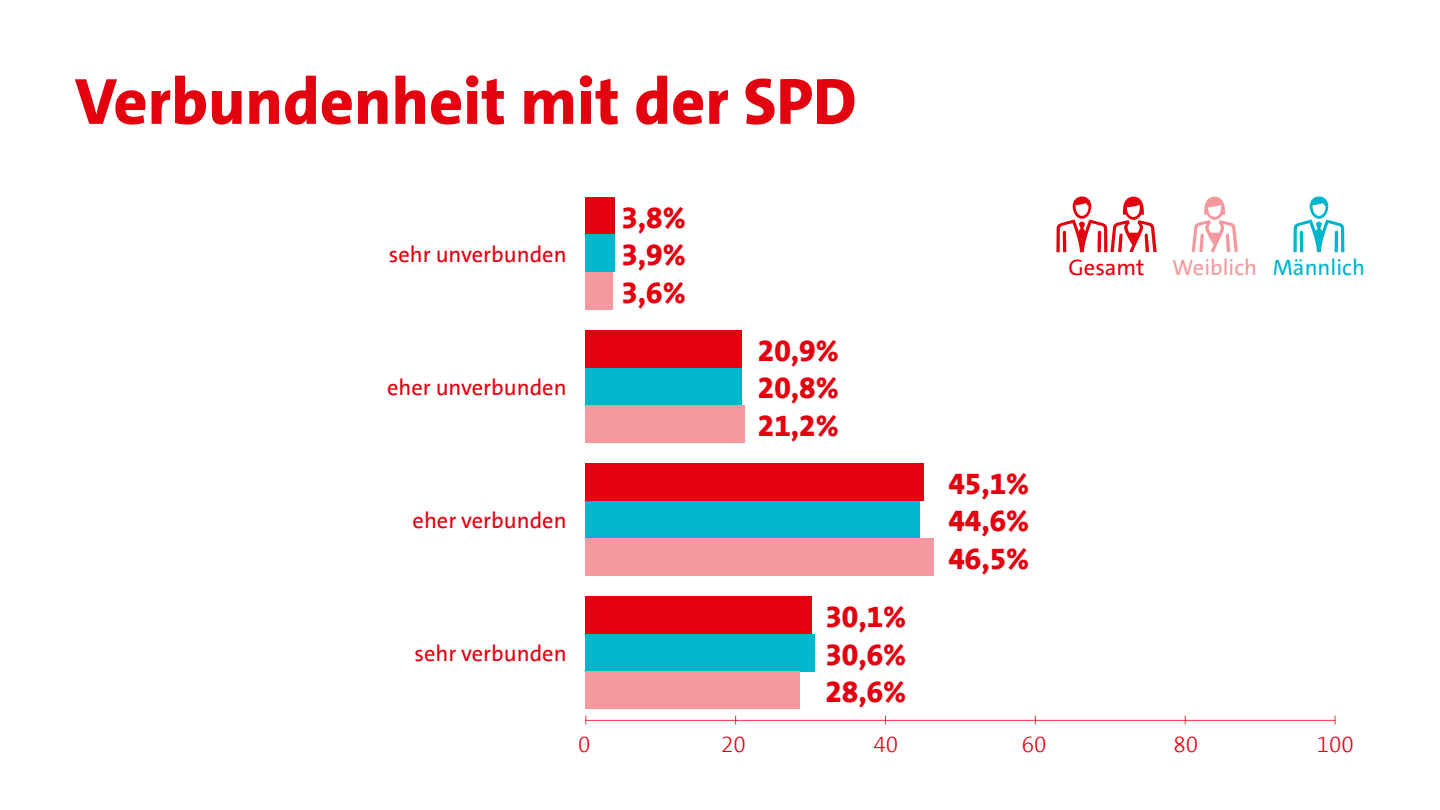
<style>
.page{position:relative;width:1440px;height:810px;background:#fff}
.page>*{position:absolute;margin:0;border:0;box-sizing:border-box;transform-origin:0 0}
.t1{font:800 66px "SPD The Sans";color:#e3000f}
.t2{font:800 30px "SPD The Sans";color:#e3000f}
.t3{font:22.5px "SPD The Sans";color:#e3000f}
.t4{font:300 22.5px "SPD The Sans";color:#e3000f}
.t5{font:22.5px "SPD The Sans";color:#f4999f}
.t6{font:22.5px "SPD The Sans";color:#00b5cc}
</style>
<div class="page">
<div style="left:585px;top:197px;width:30px;height:38px;background:#e3000f"></div>
<div style="left:585px;top:235px;width:30px;height:37px;background:#00b5cc"></div>
<div style="left:585px;top:272px;width:28px;height:38px;background:#f4999f"></div>
<div style="left:585px;top:330px;width:157px;height:38px;background:#e3000f"></div>
<div style="left:585px;top:368px;width:157px;height:37px;background:#00b5cc"></div>
<div style="left:585px;top:405px;width:160px;height:38px;background:#f4999f"></div>
<div style="left:585px;top:463px;width:339px;height:38px;background:#e3000f"></div>
<div style="left:585px;top:501px;width:335px;height:37px;background:#00b5cc"></div>
<div style="left:585px;top:538px;width:349px;height:38px;background:#f4999f"></div>
<div style="left:585px;top:596px;width:226px;height:38px;background:#e3000f"></div>
<div style="left:585px;top:634px;width:230px;height:37px;background:#00b5cc"></div>
<div style="left:585px;top:671px;width:215px;height:38px;background:#f4999f"></div>
<hr style="left:585px;top:720px;width:750px;height:1px;background:#e3000f">
<svg style="left:1056px;top:196px;width:101px;height:56px"></svg>
<svg style="left:1192px;top:197px;width:46px;height:55px"></svg>
<svg style="left:1293px;top:196px;width:51px;height:56px"></svg>
<p class="t1" style="left:75px;top:59px;width:783px">Verbundenheit mit der SPD</p>
<p class="t3" style="left:389px;top:240px;width:179px">sehr unverbunden</p>
<p class="t3" style="left:387px;top:373px;width:181px">eher unverbunden</p>
<p class="t3" style="left:413px;top:506px;width:156px">eher verbunden</p>
<p class="t3" style="left:414px;top:639px;width:154px">sehr verbunden</p>
<p class="t2" style="left:621px;top:198px;width:66px">3,8%</p>
<p class="t2" style="left:621px;top:236px;width:66px">3,9%</p>
<p class="t2" style="left:621px;top:273px;width:66px">3,6%</p>
<p class="t2" style="left:758px;top:332px;width:82px">20,9%</p>
<p class="t2" style="left:758px;top:369px;width:82px">20,8%</p>
<p class="t2" style="left:758px;top:407px;width:82px">21,2%</p>
<p class="t2" style="left:825px;top:598px;width:82px">30,1%</p>
<p class="t2" style="left:825px;top:635px;width:82px">30,6%</p>
<p class="t2" style="left:825px;top:673px;width:82px">28,6%</p>
<p class="t3" style="left:1069px;top:253px;width:77px">Gesamt</p>
<p class="t5" style="left:1172px;top:253px;width:86px">Weiblich</p>
<p class="t6" style="left:1273px;top:253px;width:94px">Männlich</p>
<p class="t2" style="left:948px;top:465px;width:82px">45,1%</p>
<p class="t2" style="left:948px;top:502px;width:82px">44,6%</p>
<p class="t2" style="left:948px;top:540px;width:82px">46,5%</p>
<p class="t4" style="left:578px;top:730px;width:14px">0</p>
<p class="t4" style="left:721px;top:730px;width:26px">20</p>
<p class="t4" style="left:873px;top:730px;width:26px">40</p>
<p class="t4" style="left:1022px;top:730px;width:26px">60</p>
<p class="t4" style="left:1173px;top:730px;width:26px">80</p>
<p class="t4" style="left:1317px;top:730px;width:39px">100</p>
</div>
